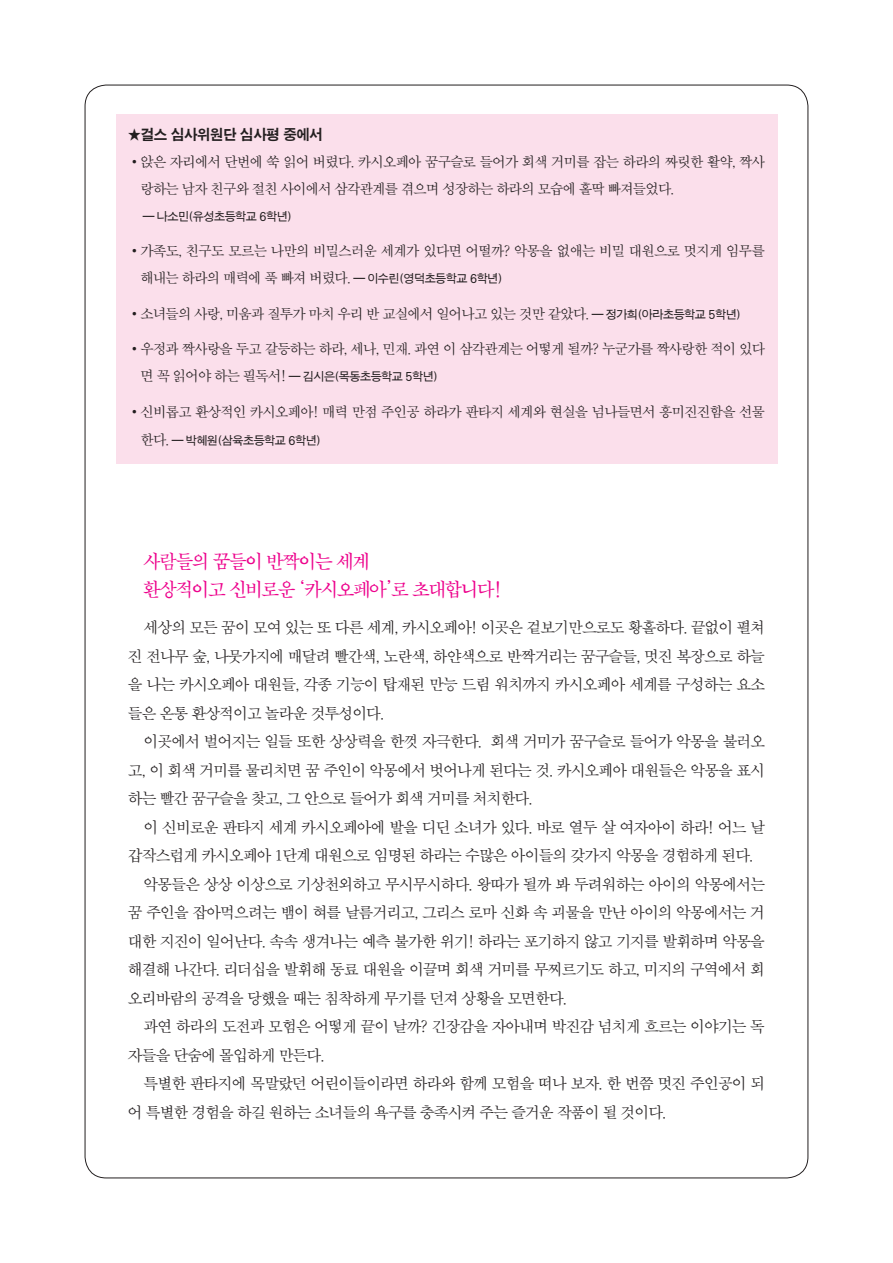
<style>
.page{position:relative;width:893px;height:1263px;background:#fff}
.page>*{position:absolute;margin:0;border:0;box-sizing:border-box;transform-origin:0 0}
.t1{font:18.75px/28.5px "SMT Myung Jo Std";letter-spacing:-.09em;color:#ed028c;scale:.95 1}
.t2{font:15.75px/28.5px "SMSS Myung Jo 10 Std";letter-spacing:-.1em;color:#231f20;text-align:justify}
.t3{font:15px "SMK Gothic Std";letter-spacing:-.075em;color:#231f20;scale:.94 1}
.t4{font:14.25px/27px "SMSS Myung Jo 10 Std";letter-spacing:-.1em;color:#231f20}
.t5{font:12px "SMJ Gothic 10 Std";letter-spacing:-.1em;color:#231f20}
.s1{font-family:"SMJ Gothic 10 Std";font-size:12px}
.s2{font-family:"SMSS Myung Jo 10 Std";font-size:14.25px}
</style>
<div class="page">
<div style="left:116px;top:114px;width:662px;height:349px;background:#fbdfeb"></div>
<p class="t3" style="left:128px;top:126px;width:210px">★걸스 심사위원단 심사평 중에서</p>
<p class="t4" style="left:140px;top:148px;width:627px;text-indent:-13px">•앉은 자리에서 단번에 쑥 읽어 버렸다. 카시오페아 꿈구슬로 들어가 회색 거미를 잡는 하라의 짜릿한 활약, 짝사 랑하는 남자 친구와 절친 사이에서 삼각관계를 겪으며 성장하는 하라의 모습에 홀딱 빠져들었다.</p>
<p class="t5" style="left:143px;top:210px;width:151px">— 나소민(유성초등학교 6학년)</p>
<p class="t4" style="left:140px;top:238px;width:627px;text-indent:-13px">•가족도, 친구도 모르는 나만의 비밀스러운 세계가 있다면 어떨까? 악몽을 없애는 비밀 대원으로 멋지게 임무를 해내는 하라의 매력에 푹 빠져 버렸다. <span class="s1">— 이수린(영덕초등학교 6학년)</span></p>
<p class="t4" style="left:128px;top:300px;width:615px">•소녀들의 사랑, 미움과 질투가 마치 우리 반 교실에서 일어나고 있는 것만 같았다. <span class="s1">— 정가희(아라초등학교 5학년)</span></p>
<p class="t4" style="left:128px;top:336px;width:639px">•우정과 짝사랑을 두고 갈등하는 하라, 세나, 민재. 과연 이 삼각관계는 어떻게 될까? 누군가를 짝사랑한 적이 있다</p>
<p class="t5" style="left:140px;top:370px;width:300px"><span class="s2">면 꼭 읽어야 하는 필독서!</span> — 김시은(목동초등학교 5학년)</p>
<p class="t4" style="left:128px;top:398px;width:639px">•신비롭고 환상적인 카시오페아! 매력 만점 주인공 하라가 판타지 세계와 현실을 넘나들면서 흥미진진함을 선물</p>
<p class="t5" style="left:140px;top:434px;width:183px"><span class="s2">한다.</span> — 박혜원(삼육초등학교 6학년)</p>
<p class="t1" style="left:143px;top:548px;width:379px">사람들의 꿈들이 반짝이는 세계<br>환상적이고 신비로운 ‘카시오페아’로 초대합니다!</p>
<p class="t2" style="left:128px;top:614px;width:639px;text-indent:16px">세상의 모든 꿈이 모여 있는 또 다른 세계, 카시오페아! 이곳은 겉보기만으로도 황홀하다. 끝없이 펼쳐 진 전나무 숲, 나뭇가지에 매달려 빨간색, 노란색, 하얀색으로 반짝거리는 꿈구슬들, 멋진 복장으로 하늘 을 나는 카시오페아 대원들, 각종 기능이 탑재된 만능 드림 워치까지 카시오페아 세계를 구성하는 요소 들은 온통 환상적이고 놀라운 것투성이다.</p>
<p class="t2" style="left:128px;top:728px;width:640px;text-indent:16px">이곳에서 벌어지는 일들 또한 상상력을 한껏 자극한다. 회색 거미가 꿈구슬로 들어가 악몽을 불러오 고, 이 회색 거미를 물리치면 꿈 주인이 악몽에서 벗어나게 된다는 것. 카시오페아 대원들은 악몽을 표시 하는 빨간 꿈구슬을 찾고, 그 안으로 들어가 회색 거미를 처치한다.</p>
<p class="t2" style="left:143px;top:813px;width:624px">이 신비로운 판타지 세계 카시오페아에 발을 디딘 소녀가 있다. 바로 열두 살 여자아이 하라! 어느 날</p>
<p class="t2" style="left:128px;top:842px;width:628px">갑작스럽게 카시오페아 1단계 대원으로 임명된 하라는 수많은 아이들의 갖가지 악몽을 경험하게 된다.</p>
<p class="t2" style="left:143px;top:870px;width:624px">악몽들은 상상 이상으로 기상천외하고 무시무시하다. 왕따가 될까 봐 두려워하는 아이의 악몽에서는</p>
<p class="t2" style="left:128px;top:899px;width:639px">꿈 주인을 잡아먹으려는 뱀이 혀를 날름거리고, 그리스 로마 신화 속 괴물을 만난 아이의 악몽에서는 거</p>
<p class="t2" style="left:128px;top:927px;width:639px">대한 지진이 일어난다. 속속 생겨나는 예측 불가한 위기! 하라는 포기하지 않고 기지를 발휘하며 악몽을</p>
<p class="t2" style="left:128px;top:956px;width:639px">해결해 나간다. 리더십을 발휘해 동료 대원을 이끌며 회색 거미를 무찌르기도 하고, 미지의 구역에서 회</p>
<p class="t2" style="left:128px;top:984px;width:441px">오리바람의 공격을 당했을 때는 침착하게 무기를 던져 상황을 모면한다.</p>
<p class="t2" style="left:143px;top:1013px;width:624px">과연 하라의 도전과 모험은 어떻게 끝이 날까? 긴장감을 자아내며 박진감 넘치게 흐르는 이야기는 독</p>
<p class="t2" style="left:128px;top:1041px;width:199px">자들을 단숨에 몰입하게 만든다.</p>
<p class="t2" style="left:143px;top:1070px;width:624px">특별한 판타지에 목말랐던 어린이들이라면 하라와 함께 모험을 떠나 보자. 한 번쯤 멋진 주인공이 되</p>
<p class="t2" style="left:128px;top:1098px;width:541px">어 특별한 경험을 하길 원하는 소녀들의 욕구를 충족시켜 주는 즐거운 작품이 될 것이다.</p>
</div>
